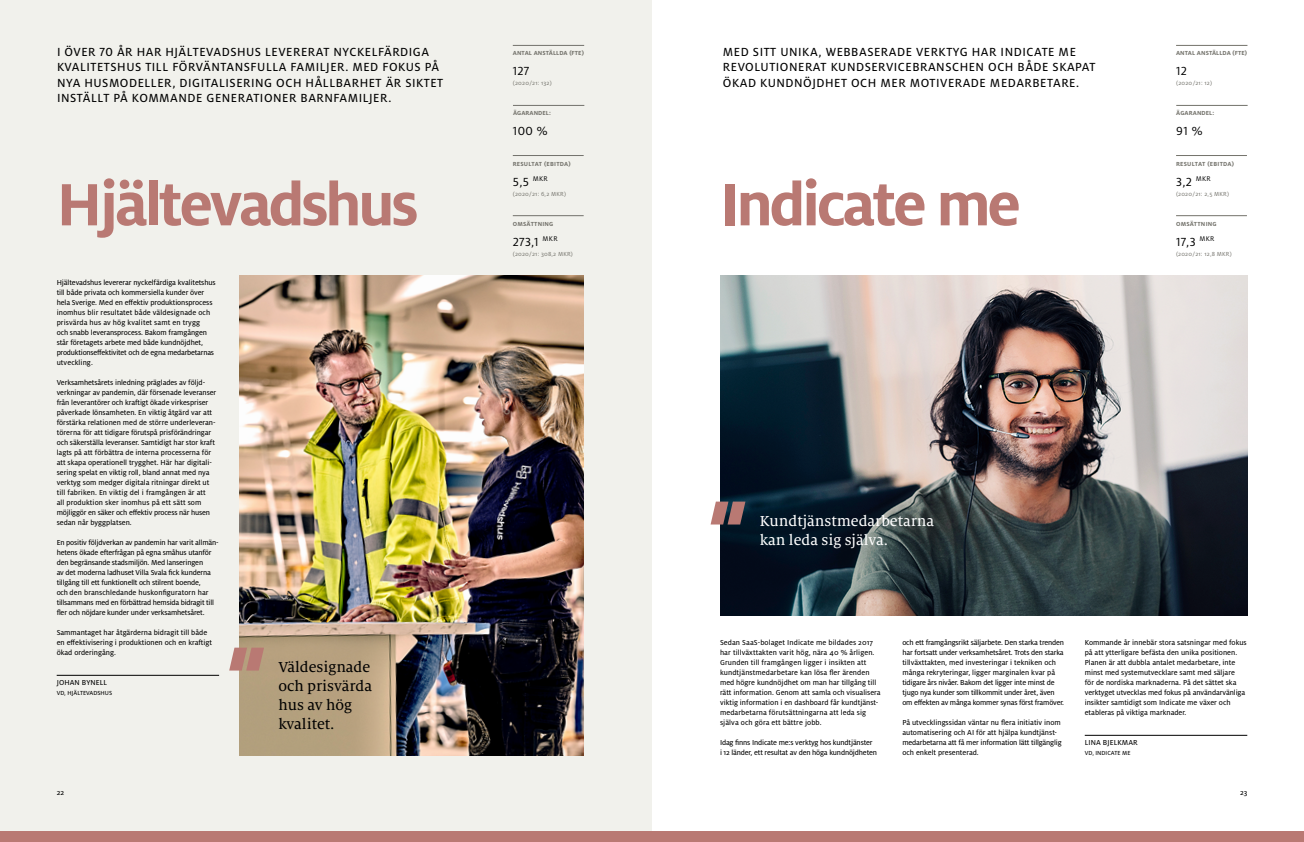
<style>
.page{position:relative;width:1304px;height:842px;background:#fff}
.page>*{position:absolute;margin:0;border:0;box-sizing:border-box;transform-origin:0 0}
.t1{font:700 66px "Milo Pro";letter-spacing:-.05em;color:#b97973}
.t2{font:16px/19.2px "Milo Serif Pro Text";color:#000}
.t3{font:16px/19.2px "Milo Serif Pro Text";color:#fff}
.t4{font:13px/15.6px "Milo Pro Text";letter-spacing:.04em;color:#000}
.t5{font:13px "Milo Pro";letter-spacing:.03em;color:#000}
.t6{font:8px/10px "Milo Pro Text";color:#000}
.t7{font:8px/10px "Milo Pro Text";letter-spacing:-.02em;color:#000}
.t8{font:6.5px "Milo Pro";letter-spacing:.025em;color:#73726b}
.t9{font:700 6.5px "Milo Pro";letter-spacing:.01em;color:#73726b}
.t10{font:700 6.5px "Milo Pro";letter-spacing:.035em;color:#73726b}
.t11{font:6.5px "Milo Pro Text";color:#000}
</style>
<div class="page">
<div style="left:0;top:0;width:652px;height:842px;background:#f1f1ec"></div>
<hr style="left:57px;top:675px;width:162px;height:1px;background:#000">
<img style="left:239px;top:275px;width:345px;height:480px">
<img style="left:720px;top:275px;width:527px;height:340px">
<hr style="left:1085px;top:735px;width:162px;height:1px;background:#000">
<svg style="left:711px;top:502px;width:34px;height:22px"></svg>
<svg style="left:229px;top:648px;width:35px;height:22px"></svg>
<hr style="left:513px;top:45px;width:71px;height:1px;background:#73726b">
<hr style="left:513px;top:155px;width:71px;height:1px;background:#73726b">
<hr style="left:513px;top:215px;width:71px;height:1px;background:#73726b">
<hr style="left:1176px;top:45px;width:71px;height:1px;background:#73726b">
<hr style="left:1176px;top:155px;width:71px;height:1px;background:#73726b">
<hr style="left:1176px;top:215px;width:71px;height:1px;background:#73726b">
<hr style="left:513px;top:105px;width:71px;height:1px;background:#73726b">
<hr style="left:1176px;top:105px;width:72px;height:1px;background:#73726b">
<div style="left:0;top:831px;width:1304px;height:11px;background:#b97973"></div>
<h3 class="t4" style="left:57px;top:44px;width:388px">I ÖVER 70 ÅR HAR HJÄLTEVADSHUS LEVERERAT NYCKELFÄRDIGA KVALITETSHUS TILL FÖRVÄNTANSFULLA FAMILJER. MED FOKUS PÅ NYA HUSMODELLER, DIGITALISERING OCH HÅLLBARHET ÄR SIKTET INSTÄLLT PÅ KOMMANDE GENERATIONER BARNFAMILJER.</h3>
<h1 class="t1" style="left:57px;top:167px;width:363px">Hjältevadshus</h1>
<p class="t6" style="left:57px;top:278px;width:161px">Hjältevadshus levererar nyckelfärdiga kvalitetshus till både privata och kommersiella kunder över hela Sverige. Med en effektiv produktionsprocess inomhus blir resultatet både väldesignade och prisvärda hus av hög kvalitet samt en trygg<br>och snabb leveransprocess. Bakom framgången står företagets arbete med både kundnöjdhet, produktionseffektivitet och de egna medarbetarnas utveckling.</p>
<p class="t6" style="left:57px;top:378px;width:161px">Verksamhetsårets inledning präglades av följd&shy;verkningar av pandemin, där försenade leveranser från leverantörer och kraftigt ökade virkespriser påverkade lönsamheten. En viktig åtgärd var att förstärka relationen med de större underleveran&shy;törerna för att tidigare förutspå prisförändringar och säkerställa leveranser. Samtidigt har stor kraft lagts på att förbättra de interna processerna för att skapa operationell trygghet. Här har digitali&shy;sering spelat en viktig roll, bland annat med nya verktyg som medger digitala ritningar direkt ut till fabriken. En viktig del i framgången är att<br>all produktion sker inomhus på ett sätt som möjliggör en säker och effektiv process när husen sedan når byggplatsen.</p>
<p class="t7" style="left:57px;top:538px;width:163px">En positiv följdverkan av pandemin har varit allmän&shy;hetens ökade efterfrågan på egna småhus utanför den begränsande stadsmiljön. Med lanseringen<br>av det moderna ladhuset Villa Svala fick kunderna tillgång till ett funktionellt och stilrent boende,<br>och den branschledande huskonfiguratorn har tillsammans med en förbättrad hemsida bidragit till fler och nöjdare kunder under verksamhetsåret.</p>
<p class="t6" style="left:57px;top:628px;width:157px">Sammantaget har åtgärderna bidragit till både en effektivisering i produktionen och en kraftigt ökad orderingång.</p>
<p class="t6" style="left:57px;top:678px;width:52px">JOHAN BYNELL</p>
<p class="t11" style="left:57px;top:690px;width:57px">VD, HJÄLTEVADSHUS</p>
<h2 class="t2" style="left:278px;top:657px;width:95px">Väldesignade och prisvärda hus av hög kvalitet.</h2>
<p class="t9" style="left:513px;top:50px;width:73px">ANTAL ANSTÄLLDA (FTE)</p>
<h3 class="t5" style="left:513px;top:64px;width:18px">127</h3>
<p class="t8" style="left:513px;top:80px;width:40px">(2020/21: 132)</p>
<h3 class="t4" style="left:723px;top:44px;width:374px">MED SITT UNIKA, WEBBASERADE VERKTYG HAR INDICATE ME<br>REVOLUTIONERAT KUNDSERVICEBRANSCHEN OCH BÅDE SKAPAT<br>ÖKAD KUNDNÖJDHET OCH MER MOTIVERADE MEDARBETARE.</h3>
<p class="t9" style="left:1176px;top:50px;width:73px">ANTAL ANSTÄLLDA (FTE)</p>
<h3 class="t5" style="left:1176px;top:64px;width:12px">12</h3>
<p class="t8" style="left:1176px;top:80px;width:37px">(2020/21: 12)</p>
<p class="t9" style="left:513px;top:110px;width:40px">ÄGARANDEL:</p>
<p class="t9" style="left:1176px;top:110px;width:40px">ÄGARANDEL:</p>
<h3 class="t5" style="left:513px;top:124px;width:36px">100 %</h3>
<h3 class="t5" style="left:1176px;top:124px;width:28px">91 %</h3>
<p class="t10" style="left:513px;top:160px;width:60px">RESULTAT (EBITDA)</p>
<h3 class="t5" style="left:513px;top:174px;width:36px">5,5 <sup>MKR</sup></h3>
<p class="t8" style="left:513px;top:190px;width:55px">(2020/21: 6,2 MKR)</p>
<p class="t10" style="left:513px;top:220px;width:42px">OMSÄTTNING</p>
<h3 class="t5" style="left:513px;top:234px;width:46px">273,1 <sup>MKR</sup></h3>
<p class="t8" style="left:513px;top:250px;width:62px">(2020/21: 308,2 MKR)</p>
<h1 class="t1" style="left:720px;top:167px;width:302px">Indicate me</h1>
<p class="t10" style="left:1176px;top:160px;width:60px">RESULTAT (EBITDA)</p>
<h3 class="t5" style="left:1176px;top:174px;width:36px">3,2 <sup>MKR</sup></h3>
<p class="t8" style="left:1176px;top:190px;width:55px">(2020/21: 2,5 MKR)</p>
<p class="t10" style="left:1176px;top:220px;width:42px">OMSÄTTNING</p>
<h3 class="t5" style="left:1176px;top:234px;width:40px">17,3 <sup>MKR</sup></h3>
<p class="t8" style="left:1176px;top:250px;width:57px">(2020/21: 12,8 MKR)</p>
<h2 class="t3" style="left:760px;top:511px;width:176px">Kundtjänstmedarbetarna kan leda sig själva.</h2>
<p class="t6" style="left:720px;top:638px;width:162px">Sedan SaaS-bolaget Indicate me bildades 2017 har tillväxttakten varit hög, nära 40 % årligen.<br>Grunden till framgången ligger i insikten att kundtjänstmedarbetare kan lösa fler ärenden med högre kundnöjdhet om man har tillgång till rätt information. Genom att samla och visualisera viktig information i en dashboard får kundtjänst&shy;medarbetarna förutsättningarna att leda sig själva och göra ett bättre jobb.</p>
<p class="t7" style="left:720px;top:738px;width:158px">Idag finns Indicate me:s verktyg hos kundtjänster<br>i 12 länder, ett resultat av den höga kundnöjdheten</p>
<p class="t7" style="left:902px;top:638px;width:163px">och ett framgångsrikt säljarbete. Den starka trenden har fortsatt under verksamhetsåret. Trots den starka tillväxttakten, med investeringar i tekniken och många rekryteringar, ligger marginalen kvar på tidigare års nivåer. Bakom det ligger inte minst de tjugo nya kunder som tillkommit under året, även om effekten av många kommer synas först framöver.</p>
<p class="t6" style="left:902px;top:718px;width:161px">På utvecklingssidan väntar nu flera initiativ inom automatisering och AI för att hjälpa kundtjänst&shy;medarbetarna att få mer information lätt tillgänglig och enkelt presenterad.</p>
<p class="t6" style="left:1085px;top:638px;width:164px">Kommande år innebär stora satsningar med fokus på att ytterligare befästa den unika positionen.<br>Planen är att dubbla antalet medarbetare, inte minst med systemutvecklare samt med säljare<br>för de nordiska marknaderna. På det sättet ska verktyget utvecklas med fokus på användarvänliga insikter samtidigt som Indicate me växer och etableras på viktiga marknader.</p>
<p class="t6" style="left:1085px;top:738px;width:54px">LINA BJELKMAR</p>
<p class="t11" style="left:1085px;top:750px;width:47px">VD, INDICATE ME</p>
<p class="t6" style="left:57px;top:788px;width:9px">22</p>
<p class="t6" style="left:1240px;top:788px;width:9px">23</p>
</div>
